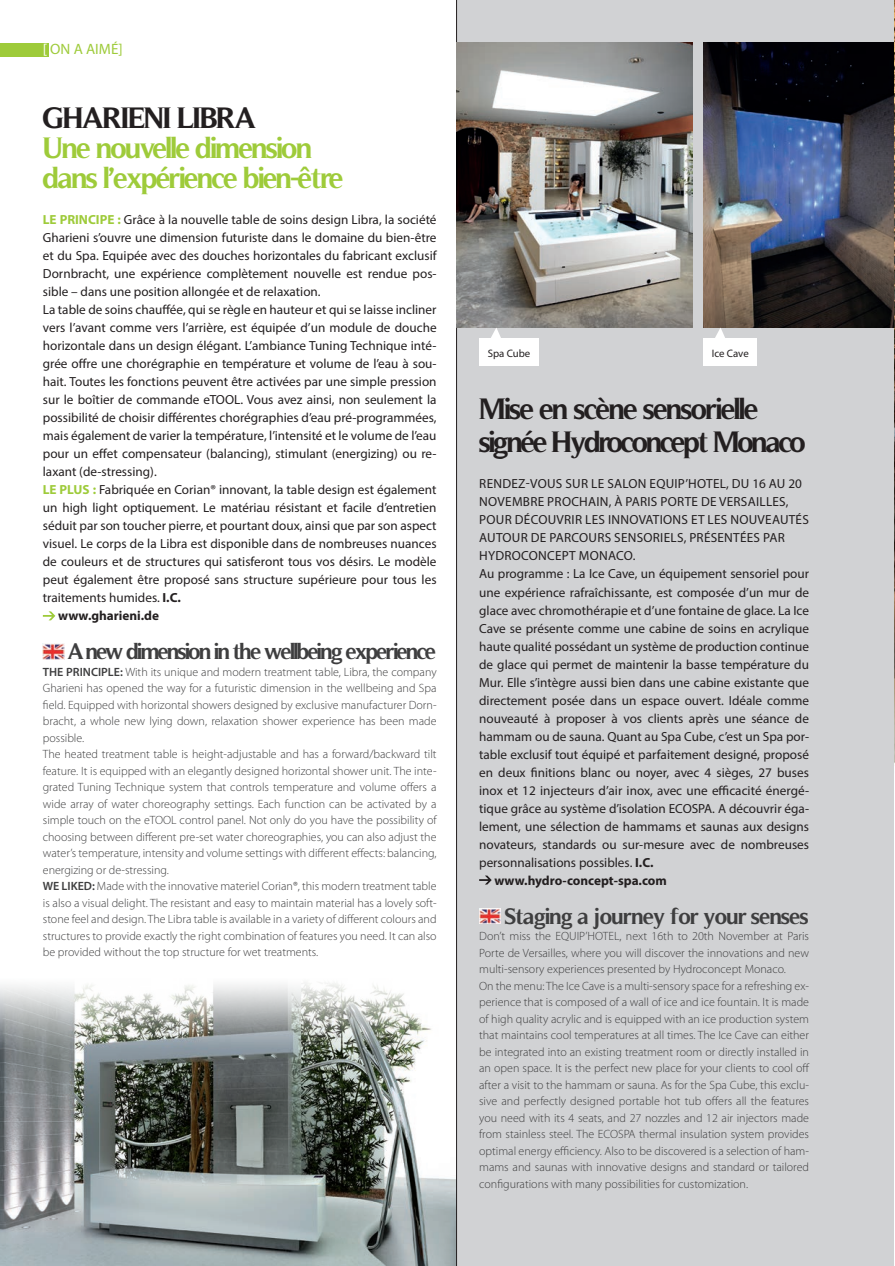
<style>
.page{position:relative;width:895px;height:1266px;background:#fff}
.page>*{position:absolute;margin:0;border:0;box-sizing:border-box;transform-origin:0 0}
.t1{font:700 30px "Timeless";letter-spacing:-.07em;color:#9ecb3a}
.t2{font:700 30px "Timeless";letter-spacing:-.07em;color:#231f20}
.t3{font:700 30px "Timeless";letter-spacing:-.09em;color:#231f20}
.t4{font:700 22.8px "Timeless";letter-spacing:-.09em;color:#3e3e3f}
.t5{font:700 22.8px "Timeless";letter-spacing:-.05em;color:#3e3e3f}
.t6{font:15px "Myriad Pro";color:#9ecb3a}
.t7{font:13.2px/18px "Myriad Pro";color:#231f20;text-align:justify}
.t8{font:13.2px/18px "Myriad Pro";letter-spacing:.02em;color:#231f20}
.t9{font:700 13.2px "Myriad Pro";color:#231f20}
.t10{font:300 12px/16.5px "Myriad Pro";color:#3e3e3f;text-align:justify}
.t11{font:10.8px "Myriad Pro";letter-spacing:-.005em;color:#231f20}
.s1{color:#fff}
.s2{font-weight:700;color:#9ecb3a}
.s3{font-weight:700}
.s4{font-weight:600}
</style>
<div class="page">
<div style="left:0;top:43px;width:49px;height:14px;background:#9ecb3a"></div>
<div style="left:456px;top:0;width:437px;height:1266px;background:#d1d2d4"></div>
<img style="left:0;top:982px;width:456px;height:284px">
<svg style="left:43px;top:611px;width:12px;height:9px"></svg>
<img style="left:43px;top:644px;width:21px;height:15px">
<svg style="left:479px;top:875px;width:12px;height:9px"></svg>
<img style="left:479px;top:908px;width:21px;height:15px">
<hr style="left:456px;top:0;width:1px;height:1266px;background:#231f20">
<img style="left:703px;top:43px;width:190px;height:285px">
<img style="left:456px;top:43px;width:236px;height:285px">
<svg style="left:489px;top:328px;width:12px;height:11px"></svg>
<svg style="left:713px;top:328px;width:12px;height:11px"></svg>
<div style="left:479px;top:339px;width:59px;height:27px;background:#fff"></div>
<div style="left:703px;top:339px;width:53px;height:27px;background:#fff"></div>
<img style="left:893px;top:1px;width:1px;height:1261px">
<p class="t6" style="left:43px;top:40px;width:81px"><span class="s1">[</span> ON A AIMÉ]</p>
<p class="t2" style="left:43px;top:100px;width:215px">GHARIENI LIBRA</p>
<p class="t1" style="left:43px;top:130px;width:271px">Une nouvelle dimension</p>
<p class="t1" style="left:43px;top:160px;width:302px">dans l’expérience bien-être</p>
<p class="t7" style="left:43px;top:211px;width:395px"><span class="s2">LE PRINCIPE :</span> Grâce à la nouvelle table de soins design Libra, la société Gharieni s’ouvre une dimension futuriste dans le domaine du bien-être et du Spa. Equipée avec des douches horizontales du fabricant exclusif Dornbracht, une expérience complètement nouvelle est rendue pos&shy;sible – dans une position allongée et de relaxation.</p>
<p class="t7" style="left:43px;top:301px;width:395px">La table de soins chauffée, qui se règle en hauteur et qui se laisse incliner vers l’avant comme vers l’arrière, est équipée d’un module de douche horizontale dans un design élégant. L’ambiance Tuning Technique inté&shy;grée offre une chorégraphie en température et volume de l’eau à sou&shy;hait. Toutes les fonctions peuvent être activées par une simple pression sur le boîtier de commande eTOOL. Vous avez ainsi, non seulement la possibilité de choisir différentes chorégraphies d’eau pré-programmées, mais également de varier la température, l’intensité et le volume de l’eau pour un effet compensateur (balancing), stimulant (energizing) ou re&shy;laxant (de-stressing).</p>
<p class="t7" style="left:43px;top:481px;width:395px"><span class="s2">LE PLUS :</span> Fabriquée en Corian® innovant, la table design est également un high light optiquement. Le matériau résistant et facile d’entretien séduit par son toucher pierre, et pourtant doux, ainsi que par son aspect visuel. Le corps de la Libra est disponible dans de nombreuses nuances de couleurs et de structures qui satisferont tous vos désirs. Le modèle peut également être proposé sans structure supérieure pour tous les traitements humides. <span class="s3">I.C.</span></p>
<p class="t9" style="left:58px;top:607px;width:103px">www.gharieni.de</p>
<p class="t4" style="left:67px;top:638px;width:370px">A new dimension in the wellbeing experience</p>
<p class="t10" style="left:43px;top:663px;width:395px"><span class="s4">THE PRINCIPLE:</span> With its unique and modern treatment table, Libra, the company Gharieni has opened the way for a futuristic dimension in the wellbeing and Spa field. Equipped with horizontal showers designed by exclusive manufacturer Dorn&shy;bracht, a whole new lying down, relaxation shower experience has been made possible.</p>
<p class="t10" style="left:43px;top:746px;width:395px">The heated treatment table is height-adjustable and has a forward/backward tilt feature. It is equipped with an elegantly designed horizontal shower unit. The inte&shy;grated Tuning Technique system that controls temperature and volume offers a wide array of water choreography settings. Each function can be activated by a simple touch on the eTOOL control panel. Not only do you have the possibility of choosing between different pre-set water choreographies, you can also adjust the water’s temperature, intensity and volume settings with different effects: balancing, energizing or de-stressing.</p>
<p class="t10" style="left:43px;top:878px;width:395px"><span class="s4">WE LIKED:</span> Made with the innovative materiel Corian®, this modern treatment table is also a visual delight. The resistant and easy to maintain material has a lovely soft&shy;stone feel and design. The Libra table is available in a variety of different colours and structures to provide exactly the right combination of features you need. It can also be provided without the top structure for wet treatments.</p>
<p class="t11" style="left:487px;top:347px;width:44px">Spa Cube</p>
<p class="t11" style="left:711px;top:347px;width:38px">Ice Cave</p>
<p class="t2" style="left:479px;top:391px;width:281px">Mise en scène sensorielle</p>
<p class="t3" style="left:479px;top:424px;width:328px">signée Hydroconcept Monaco</p>
<p class="t8" style="left:479px;top:475px;width:331px">RENDEZ-VOUS SUR LE SALON EQUIP’HOTEL, DU 16 AU 20<br>NOVEMBRE PROCHAIN, À PARIS PORTE DE VERSAILLES, POUR DÉCOUVRIR LES INNOVATIONS ET LES NOUVEAUTÉS AUTOUR DE PARCOURS SENSORIELS, PRÉSENTÉES PAR HYDROCONCEPT MONACO.</p>
<p class="t7" style="left:479px;top:565px;width:331px">Au programme : La Ice Cave, un équipement sensoriel pour une expérience rafraîchissante, est composée d’un mur de glace avec chromothérapie et d’une fontaine de glace. La Ice Cave se présente comme une cabine de soins en acrylique haute qualité possédant un système de production continue de glace qui permet de maintenir la basse température du Mur. Elle s’intègre aussi bien dans une cabine existante que directement posée dans un espace ouvert. Idéale comme nouveauté à proposer à vos clients après une séance de hammam ou de sauna. Quant au Spa Cube, c’est un Spa por&shy;table exclusif tout équipé et parfaitement designé, proposé en deux finitions blanc ou noyer, avec 4 sièges, 27 buses inox et 12 injecteurs d’air inox, avec une efficacité énergé&shy;tique grâce au système d’isolation ECOSPA. A découvrir éga&shy;lement, une sélection de hammams et saunas aux designs novateurs, standards ou sur-mesure avec de nombreuses personnalisations possibles. <span class="s3">I.C.</span></p>
<p class="t9" style="left:494px;top:871px;width:174px">www.hydro-concept-spa.com</p>
<p class="t5" style="left:504px;top:902px;width:306px">Staging a journey for your senses</p>
<p class="t10" style="left:479px;top:927px;width:331px">Don’t miss the EQUIP’HOTEL, next 16th to 20th November at Paris Porte de Versailles, where you will discover the innovations and new multi-sensory experiences presented by Hydroconcept Monaco.</p>
<p class="t10" style="left:479px;top:977px;width:332px">On the menu: The Ice Cave is a multi-sensory space for a refreshing ex&shy;perience that is composed of a wall of ice and ice fountain. It is made of high quality acrylic and is equipped with an ice production system that maintains cool temperatures at all times. The Ice Cave can either be integrated into an existing treatment room or directly installed in an open space. It is the perfect new place for your clients to cool off after a visit to the hammam or sauna. As for the Spa Cube, this exclu&shy;sive and perfectly designed portable hot tub offers all the features you need with its 4 seats, and 27 nozzles and 12 air injectors made from stainless steel. The ECOSPA thermal insulation system provides optimal energy efficiency. Also to be discovered is a selection of ham&shy;mams and saunas with innovative designs and standard or tailored configurations with many possibilities for customization.</p>
</div>
